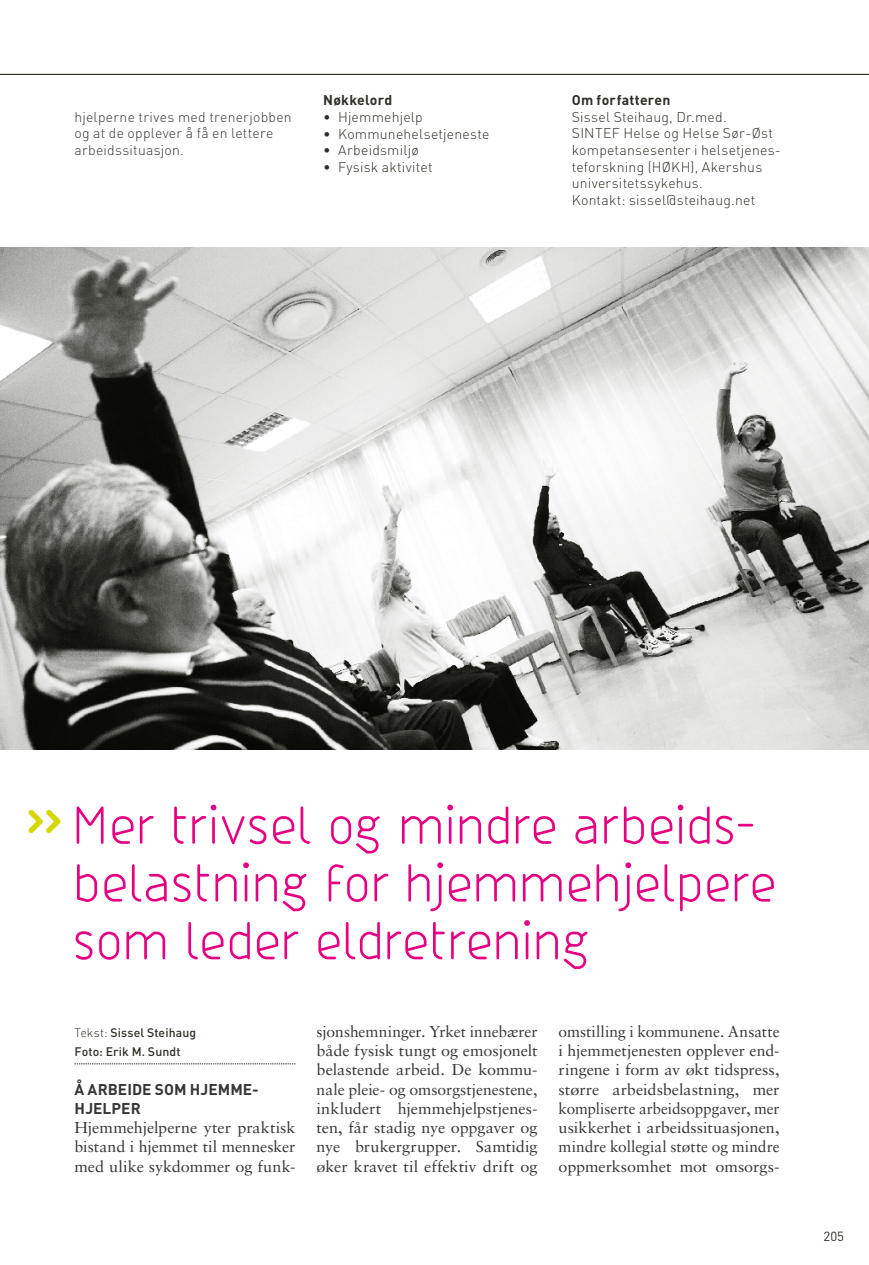
<style>
.page{position:relative;width:869px;height:1265px;background:#fff}
.page>*{position:absolute;margin:0;border:0;box-sizing:border-box;transform-origin:0 0}
.t1{font:300 57.75px/57.8px "Friends";letter-spacing:-.005em;color:#e50083}
.t2{font:15.75px/19.2px "Sabon";color:#373538;text-align:justify}
.t3{font:700 15.4px/19.2px "DIN";letter-spacing:.005em;color:#373538}
.t4{font:300 14px/16.6px "DIN";letter-spacing:.015em;color:#2e3026}
.t5{font:300 14px/16.6px "DIN";letter-spacing:.015em;color:#373538}
.t6{font:700 14px "DIN";letter-spacing:.02em;color:#2e3026}
.t7{font:13.12px "DIN";color:#2e3026}
.t8{font:500 12.25px/19.2px "DIN";letter-spacing:.01em;color:#2e3026}
.s1{font-weight:300}
</style>
<div class="page">
<hr style="left:0;top:74px;width:868px;height:1px;background:#2e3026">
<svg style="left:29px;top:809px;width:32px;height:24px"></svg>
<svg style="left:74px;top:1064px;width:221px;height:1px"></svg>
<img style="left:0;top:248px;width:868px;height:501px">
<p class="t5" style="left:74px;top:108px;width:219px">hjelperne trives med trenerjobben og at de opplever å få en lettere arbeidssituasjon.</p>
<p class="t6" style="left:323px;top:91px;width:71px">NØKKELORD</p>
<p class="t4" style="left:323px;top:108px;width:101px">• Hjemmehjelp</p>
<p class="t4" style="left:323px;top:125px;width:168px">• Kommunehelsetjeneste</p>
<p class="t4" style="left:323px;top:142px;width:97px">• Arbeidsmiljø</p>
<p class="t4" style="left:323px;top:158px;width:111px">• Fysisk aktivitet</p>
<p class="t6" style="left:571px;top:91px;width:100px">OM FORFATTEREN</p>
<p class="t4" style="left:571px;top:108px;width:210px">Sissel Steihaug, Dr.med.<br>SINTEF Helse og Helse Sør-Øst kompetansesenter i helsetjenes&shy;teforskning (HØKH), Akershus universitetssykehus.<br>Kontakt: sissel@steihaug.net</p>
<h1 class="t1" style="left:74px;top:795px;width:704px">Mer trivsel og mindre arbeids&shy;belastning for hjemmehjelpere som leder eldretrening</h1>
<p class="t8" style="left:74px;top:1022px;width:123px"><span class="s1">Tekst:</span> Sissel Steihaug<br>Foto: Erik M. Sundt</p>
<p class="t3" style="left:74px;top:1079px;width:185px">Å ARBEIDE SOM HJEMME-<br>HJELPER</p>
<p class="t2" style="left:74px;top:1118px;width:222px">Hjemmehjelperne yter praktisk bistand i hjemmet til mennesker med ulike sykdommer og funk-</p>
<p class="t2" style="left:316px;top:1022px;width:222px">sjonshemninger. Yrket innebærer både fysisk tungt og emosjonelt belastende arbeid. De kommu&shy;nale pleie- og omsorgstjenestene, inkludert hjemmehjelpstjenes&shy;ten, får stadig nye oppgaver og nye brukergrupper. Samtidig øker kravet til effektiv drift og</p>
<p class="t2" style="left:558px;top:1022px;width:222px">omstilling i kommunene. Ansatte i hjemmetjenesten opplever end&shy;ringene i form av økt tidspress, større arbeidsbelastning, mer kompliserte arbeidsoppgaver, mer usikkerhet i arbeidssituasjonen, mindre kollegial støtte og mindre oppmerksomhet mot omsorgs-</p>
<p class="t7" style="left:823px;top:1228px;width:22px">205</p>
</div>
